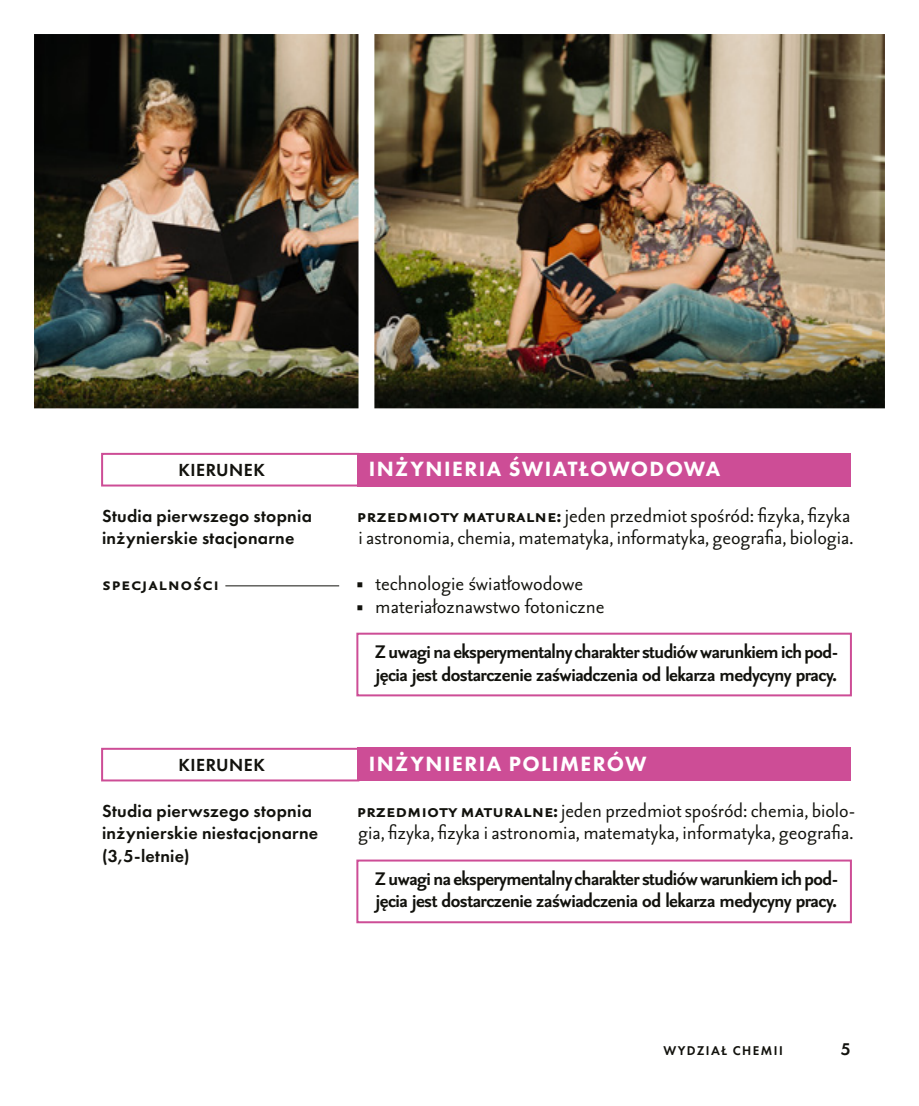
<style>
.page{position:relative;width:919px;height:1106px;background:#fff}
.page>*{position:absolute;margin:0;border:0;box-sizing:border-box;transform-origin:0 0}
.t1{font:22px/22.6px "Seria Sans Pro";color:#12120d}
.t2{font:700 22px/45.4px "Seria Sans Pro";letter-spacing:-.025em;color:#12120d}
.t3{font:800 21.4px "Futura PT";letter-spacing:.065em;color:#fff}
.t4{font:700 21.4px "Seria Sans Pro";letter-spacing:.03em;color:#12120d}
.t5{font:600 18.2px "Futura PT";letter-spacing:.025em;color:#12120d}
.t6{font:600 18px/22.6px "Futura PT";letter-spacing:.015em;color:#12120d}
.t7{font:600 17.6px "Futura PT";color:#12120d}
.t8{font:600 13.2px "Futura PT";letter-spacing:.11em;color:#12120d}
.s1{font-weight:700}
.s2{font-family:"Arno Pro"}
.s3{font-family:"Arno Pro";font-weight:400}
.s4{font-weight:400}
</style>
<div class="page">
<div style="left:357px;top:452px;width:493px;height:34px;background:#cd4d96"></div>
<div style="left:356px;top:632px;width:495px;height:64px;border:2px solid #cd4d96"></div>
<div style="left:357px;top:747px;width:493px;height:34px;background:#cd4d96"></div>
<div style="left:356px;top:859px;width:495px;height:64px;border:2px solid #cd4d96"></div>
<div style="left:101px;top:453px;width:258px;height:33px;border:2px solid #cd4d96"></div>
<hr style="left:225px;top:585px;width:114px;height:1px;background:#12120d">
<div style="left:101px;top:747px;width:258px;height:34px;border:2px solid #cd4d96"></div>
<img style="left:34px;top:34px;width:850px;height:374px">
<p class="t5" style="left:178px;top:459px;width:88px">KIERUNEK</p>
<p class="t6" style="left:102px;top:504px;width:211px">Studia pierwszego stopnia inżynierskie stacjonarne</p>
<p class="t4" style="left:102px;top:569px;width:118px">specjalności</p>
<p class="t5" style="left:178px;top:754px;width:88px">KIERUNEK</p>
<p class="t6" style="left:102px;top:799px;width:218px">Studia pierwszego stopnia inżynierskie niestacjonarne (3,5-letnie)</p>
<p class="t3" style="left:369px;top:456px;width:353px">INŻYNIERIA ŚWIATŁOWODOWA</p>
<p class="t1" style="left:357px;top:503px;width:498px"><span class="s1">Przedmioty maturalne:</span> jeden przedmiot spośród: fizyka, fizyka i astronomia, chemia, matematyka, informatyka, geografia, biologia.</p>
<p class="t1" style="left:356px;top:571px;width:228px"><span class="s2">■</span> technologie światłowodowe</p>
<p class="t2" style="left:374px;top:582px;width:463px;text-indent:-18px"><span class="s3">■</span> <span class="s4">materiałoznawstwo fotoniczne<br></span>Z uwagi na eksperymentalny charakter studiów warunkiem ich pod-</p>
<p class="t2" style="left:376px;top:650px;width:462px">jęcia jest dostarczenie zaświadczenia od lekarza medycyny pracy.</p>
<p class="t3" style="left:369px;top:751px;width:279px">INŻYNIERIA POLIMERÓW</p>
<p class="t1" style="left:357px;top:798px;width:500px"><span class="s1">Przedmioty maturalne:</span> jeden przedmiot spośród: chemia, biolo&shy;gia, fizyka, fizyka i astronomia, matematyka, informatyka, geografia.</p>
<p class="t2" style="left:374px;top:866px;width:463px;line-height:22.6px">Z uwagi na eksperymentalny charakter studiów warunkiem ich pod&shy;jęcia jest dostarczenie zaświadczenia od lekarza medycyny pracy.</p>
<p class="t8" style="left:663px;top:1042px;width:115px">Wydział Chemii</p>
<p class="t7" style="left:840px;top:1038px;width:11px">5</p>
</div>
